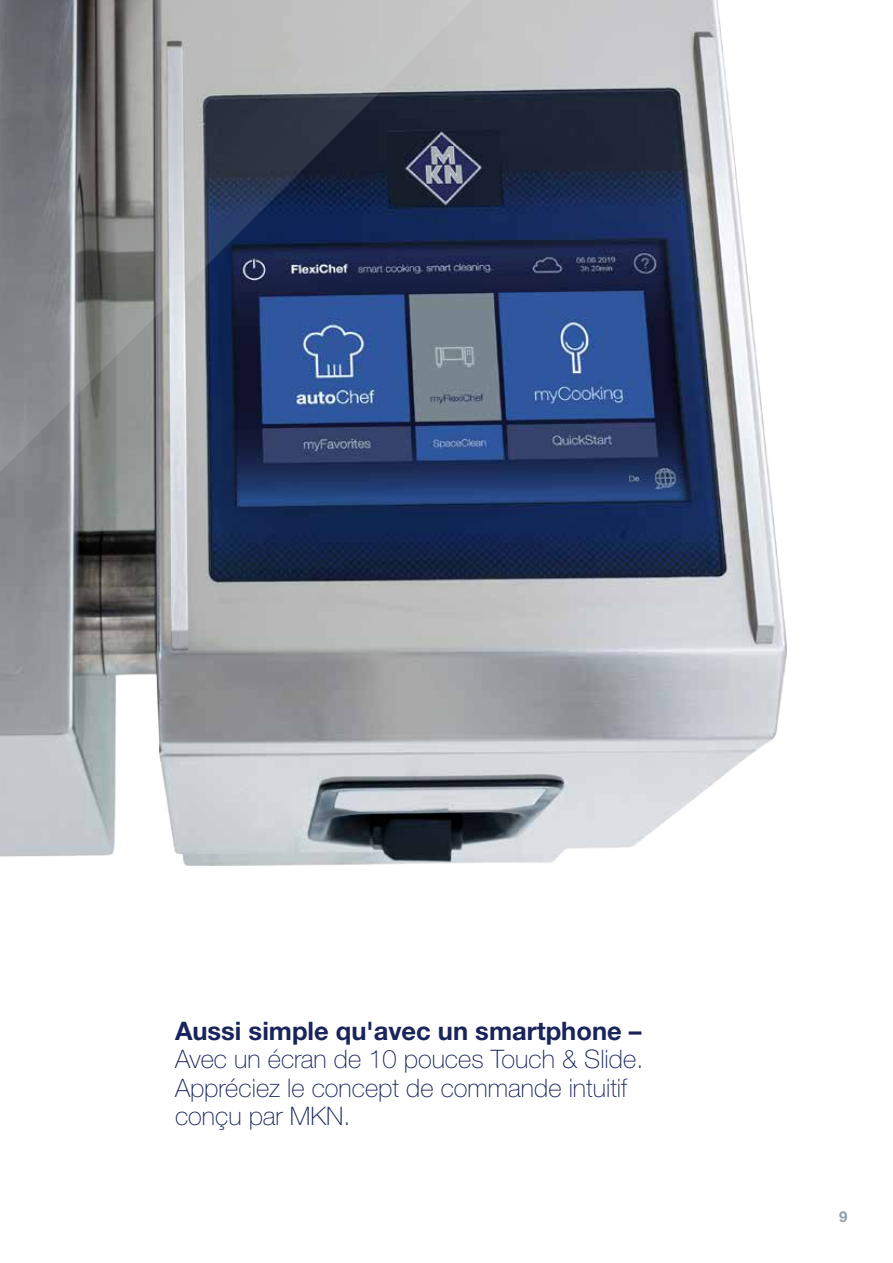
<style>
.page{position:relative;width:893px;height:1263px;background:#fff}
.page>*{position:absolute;margin:0;border:0;box-sizing:border-box;transform-origin:0 0}
.t1{font:100 25.5px/28.5px "Helvetica Neue LTW1 G";color:#19255a}
.t2{font:700 25.5px "Helvetica Neue LTW1 G";color:#19255a}
.t3{font:700 15px "Helvetica Neue LTW1 G";color:#8e9fa9}
</style>
<div class="page">
<img style="left:574px;top:0;width:213px;height:849px">
<svg style="left:0;top:0;width:574px;height:866px;background:#757d8c"></svg>
<p class="t2" style="left:175px;top:1015px;width:468px">Aussi simple qu'avec un smartphone –</p>
<p class="t1" style="left:175px;top:1045px;width:470px">Avec un écran de 10 pouces Touch &amp; Slide.<br>Appréciez le concept de commande intuitif conçu par MKN.</p>
<p class="t3" style="left:839px;top:1207px;width:10px">9</p>
</div>
